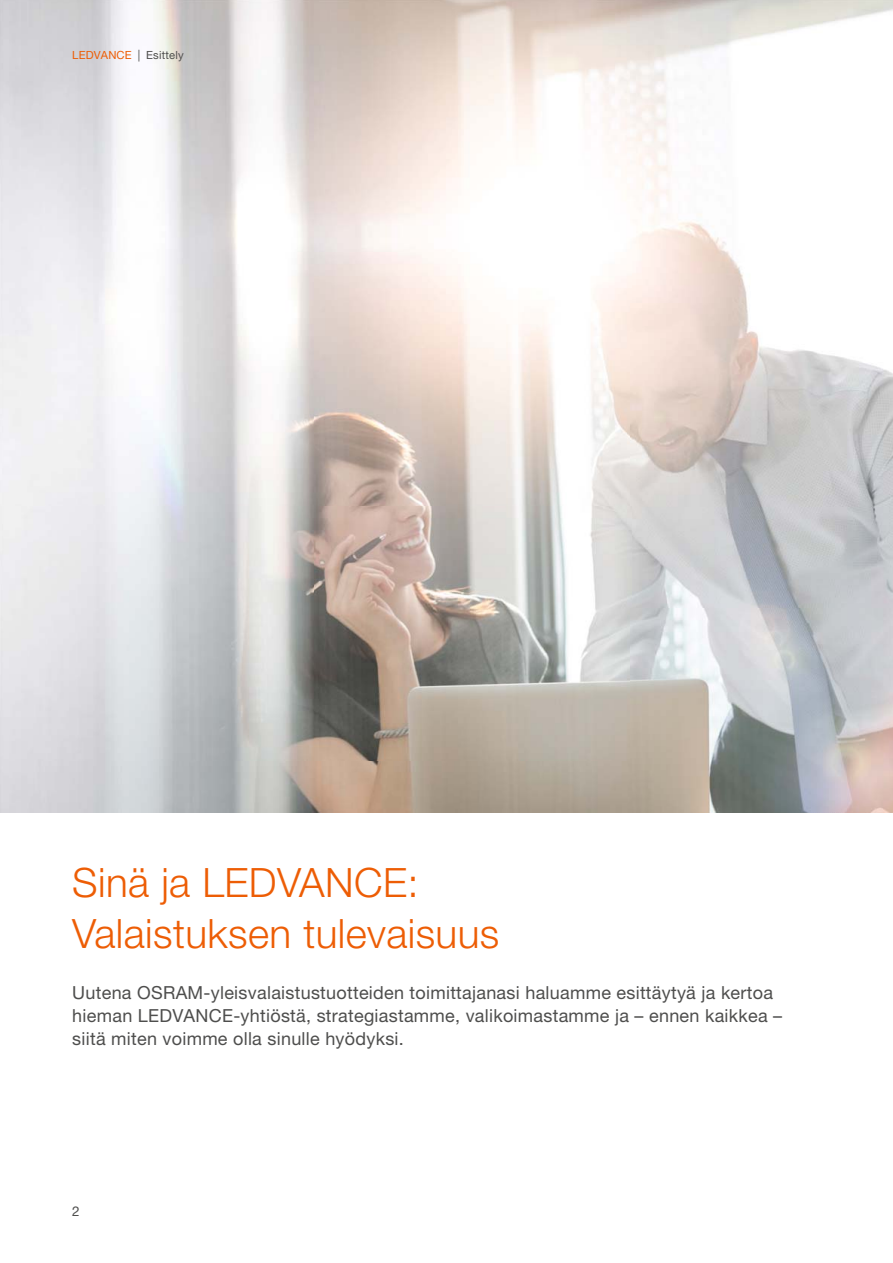
<style>
.page{position:relative;width:893px;height:1263px;background:#fff}
.page>*{position:absolute;margin:0;border:0;box-sizing:border-box;transform-origin:0 0}
.t1{font:300 40.5px/51px "Helvetica Neue LT Pro";letter-spacing:.01em;color:#ed5d05}
.t2{font:18px/22.6px "Helvetica Neue LT Pro";letter-spacing:.015em;color:#4e4e4d}
.t3{font:13.5px "Helvetica Neue LT Pro";color:#4e4e4d}
.t4{font:11.25px "Helvetica Neue LT Pro";letter-spacing:.015em;color:#ed5d05}
.s1{font-size:11.7px;color:#4e4e4d}
.s2{color:#4e4e4d}
</style>
<div class="page">
<img style="left:0;top:0;width:893px;height:812px">
<p class="t4" style="left:72px;top:51px;width:113px">LEDVANCE <span class="s1">|</span> <span class="s2">Esittely</span></p>
<h1 class="t1" style="left:72px;top:861px;width:429px">Sinä ja LEDVANCE:<br>Valaistuksen tulevaisuus</h1>
<p class="t2" style="left:72px;top:983px;width:711px">Uutena OSRAM-yleisvalaistustuotteiden toimittajanasi haluamme esittäytyä ja kertoa hieman LEDVANCE-yhtiöstä, strategiastamme, valikoimastamme ja – ennen kaikkea – siitä miten voimme olla sinulle hyödyksi.</p>
<p class="t3" style="left:72px;top:1206px;width:9px">2</p>
</div>
